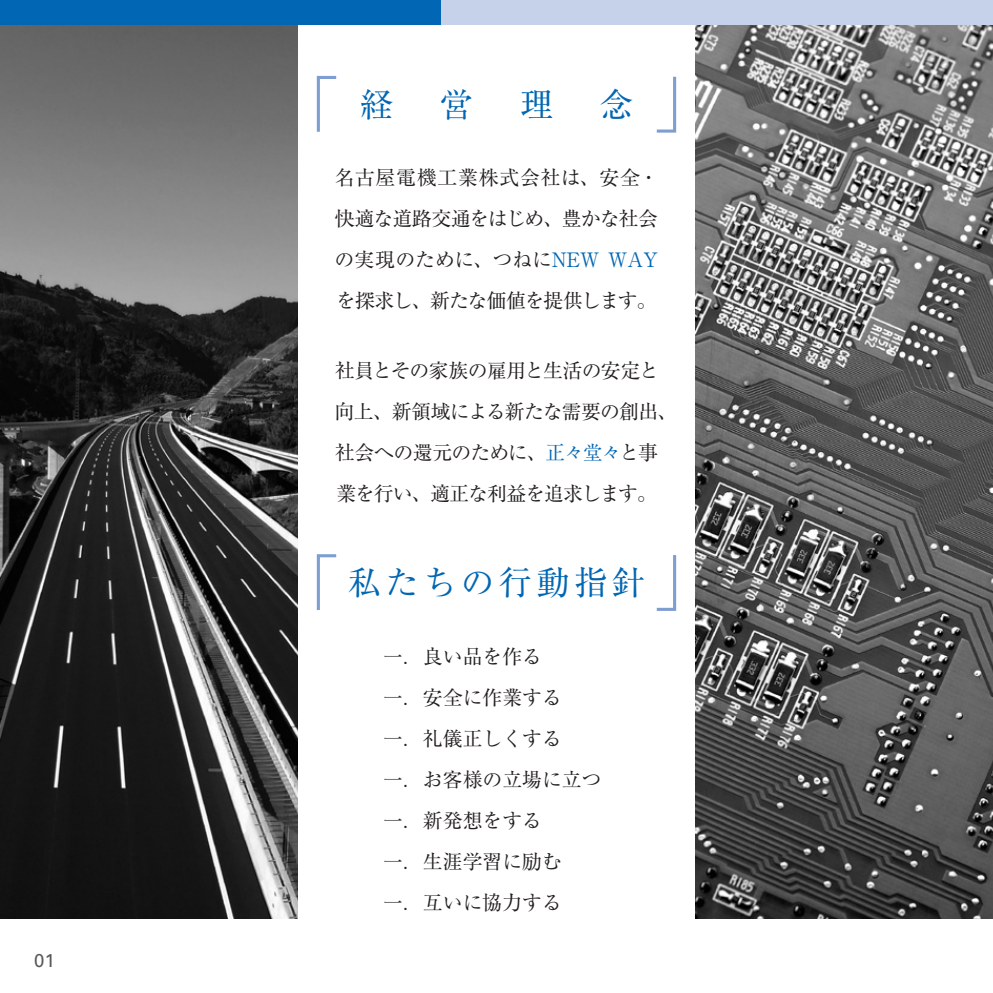
<style>
.page{position:relative;width:993px;height:993px;background:#fff}
.page>*{position:absolute;margin:0;border:0;box-sizing:border-box;transform-origin:0 0}
.t1{font:300 59.5px "Shin Go Pr 5";color:#7e9ed2}
.t2{font:33.43px "Ryumin Pr 5";letter-spacing:.125em;color:#0166b3}
.t3{font:19.78px/40.9px "Ryumin Pr 5";letter-spacing:-.045em;color:#231f20}
.t4{font:19.78px/40.9px "Ryumin Pr 5";letter-spacing:-.02em;color:#231f20;text-align:justify}
.t5{font:19.78px/40.9px "Ryumin Pr 5";color:#231f20}
.t6{font:18.55px "Univers LT Std";color:#57585a}
.s1{color:#0166b3}
</style>
<div class="page">
<img style="left:0;top:25px;width:298px;height:893px">
<img style="left:695px;top:25px;width:297px;height:893px">
<div style="left:0;top:0;width:441px;height:25px;background:#0166b3"></div>
<div style="left:441px;top:0;width:551px;height:25px;background:#c6d2ea"></div>
<p class="t6" style="left:34px;top:948px;width:22px">01</p>
<h1 class="t1" style="left:278px;top:55px;width:61px">「</h1>
<h1 class="t1" style="left:655px;top:55px;width:61px">」</h1>
<h2 class="t2" style="left:360px;top:78px;width:35px">経</h2>
<h2 class="t2" style="left:439px;top:78px;width:35px">営</h2>
<h2 class="t2" style="left:519px;top:78px;width:35px">理</h2>
<h2 class="t2" style="left:599px;top:78px;width:35px">念</h2>
<p class="t4" style="left:334px;top:156px;width:326px">名古屋電機工業株式会社は、安全・快適な道路交通をはじめ、豊かな社会の実現のために、つねに<span class="s1">NEW WAY</span>を探求し、新たな価値を提供します。</p>
<p class="t3" style="left:334px;top:348px;width:344px">社員とその家族の雇用と生活の安定と向上、新領域による新たな需要の創出、社会への還元のために、<span class="s1">正々堂々</span>と事業を行い、適正な利益を追求します。</p>
<h1 class="t1" style="left:278px;top:533px;width:61px">「</h1>
<h1 class="t1" style="left:655px;top:533px;width:61px">」</h1>
<h2 class="t2" style="left:347px;top:556px;width:299px">私たちの行動指針</h2>
<p class="t5" style="left:383px;top:634px;width:220px">一．良い品を作る<br>一．安全に作業する<br>一．礼儀正しくする<br>一．お客様の立場に立つ一．新発想をする<br>一．生涯学習に励む<br>一．互いに協力する</p>
</div>
